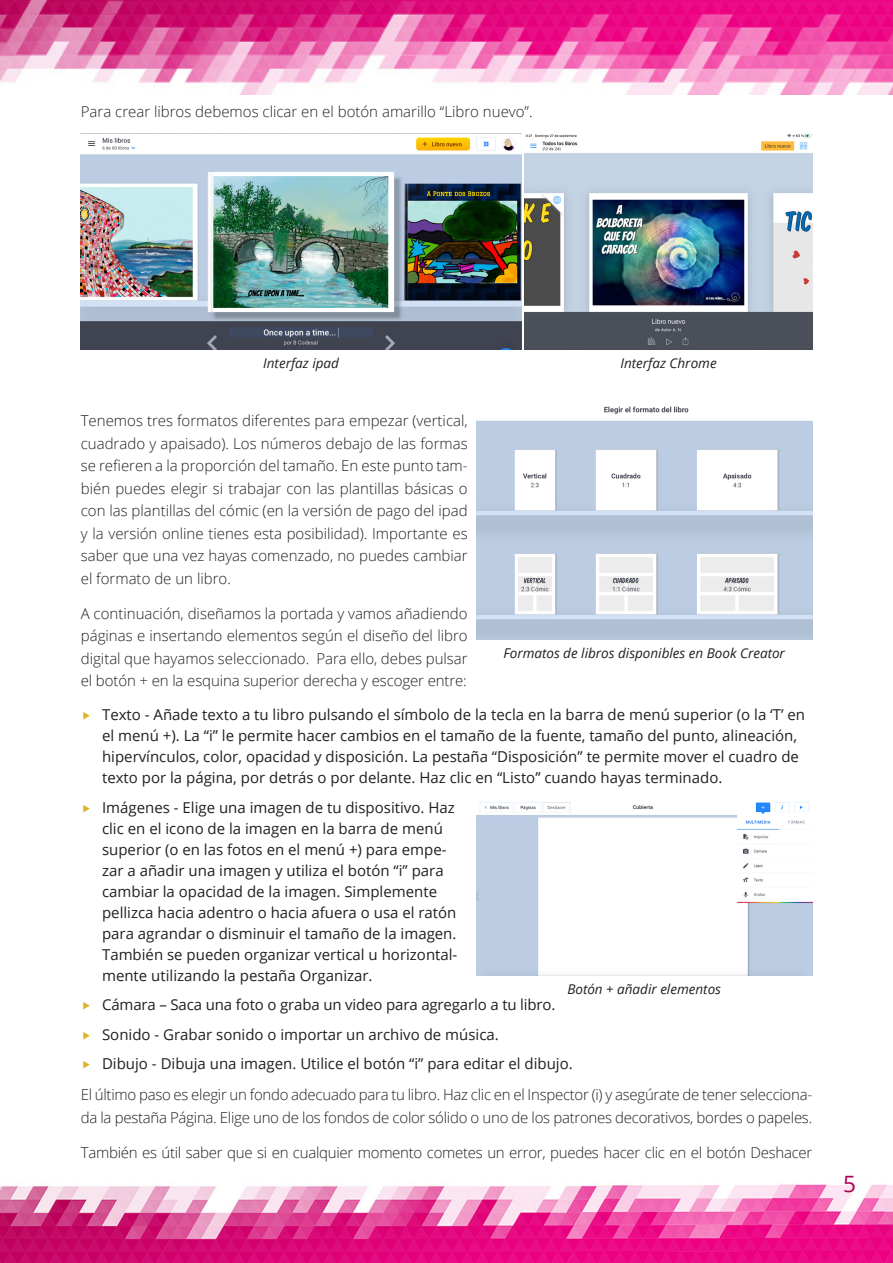
<style>
.page{position:relative;width:893px;height:1263px;background:#fff}
.page>*{position:absolute;margin:0;border:0;box-sizing:border-box;transform-origin:0 0}
.t1{font:22.5px "Open Sans";color:#aa004d}
.t2{font:15px/21px "Open Sans";color:#231f20}
.base{font:300 15px/22.5px "Open Sans";letter-spacing:-.02em;color:#231f20;text-align:justify}
.base-2{font:300 15px "Open Sans";color:#231f20}
.t3{font:italic 13.5px "Open Sans";color:#231f20}
</style>
<div class="page">
<img style="left:0;top:1184px;width:847px;height:79px">
<img style="left:847px;top:1184px;width:46px;height:79px">
<img style="left:0;top:0;width:893px;height:94px">
<img style="left:81px;top:137px;width:440px;height:212px">
<img style="left:476px;top:406px;width:336px;height:233px">
<img style="left:476px;top:802px;width:336px;height:173px">
<img style="left:525px;top:134px;width:287px;height:215px">
<p class="base-2" style="left:81px;top:101px;width:453px">Para crear libros debemos clicar en el botón amarillo “Libro nuevo”.</p>
<p class="t3" style="left:263px;top:354px;width:77px">Interfaz ipad</p>
<p class="t3" style="left:620px;top:354px;width:98px">Interfaz Chrome</p>
<p class="base" style="left:81px;top:409px;width:388px">Tenemos tres formatos diferentes para empezar (vertical, cuadrado y apaisado). Los números debajo de las formas se refieren a la proporción del tamaño. En este punto tam&shy;bién puedes elegir si trabajar con las plantillas básicas o con las plantillas del cómic (en la versión de pago del ipad y la versión online tienes esta posibilidad). Importante es saber que una vez hayas comenzado, no puedes cambiar el formato de un libro.</p>
<p class="base" style="left:81px;top:602px;width:388px">A continuación, diseñamos la portada y vamos añadiendo páginas e insertando elementos según el diseño del libro digital que hayamos seleccionado. Para ello, debes pulsar el botón + en la esquina superior derecha y escoger entre:</p>
<p class="t2" style="left:102px;top:704px;width:705px">Texto - Añade texto a tu libro pulsando el símbolo de la tecla en la barra de menú superior (o la ‘T’ en el menú +). La “i” le permite hacer cambios en el tamaño de la fuente, tamaño del punto, alineación, hipervínculos, color, opacidad y disposición. La pestaña “Disposición” te permite mover el cuadro de texto por la página, por detrás o por delante. Haz clic en “Listo” cuando hayas terminado.</p>
<p class="t2" style="left:102px;top:796px;width:357px">Imágenes - Elige una imagen de tu dispositivo. Haz clic en el icono de la imagen en la barra de menú superior (o en las fotos en el menú +) para empe&shy;zar a añadir una imagen y utiliza el botón “i” para cambiar la opacidad de la imagen. Simplemente pellizca hacia adentro o hacia afuera o usa el ratón para agrandar o disminuir el tamaño de la imagen.<br>También se pueden organizar vertical u horizontal&shy;mente utilizando la pestaña Organizar.</p>
<p class="t2" style="left:102px;top:994px;width:455px">Cámara – Saca una foto o graba un video para agregarlo a tu libro.</p>
<p class="t2" style="left:102px;top:1023px;width:398px">Sonido - Grabar sonido o importar un archivo de música.</p>
<p class="t2" style="left:102px;top:1053px;width:472px">Dibujo - Dibuja una imagen. Utilice el botón “i” para editar el dibujo.</p>
<p class="base" style="left:81px;top:1083px;width:733px">El último paso es elegir un fondo adecuado para tu libro. Haz clic en el Inspector (i) y asegúrate de tener selecciona&shy;da la pestaña Página. Elige uno de los fondos de color sólido o uno de los patrones decorativos, bordes o papeles.</p>
<p class="base" style="left:81px;top:1141px;width:733px">También es útil saber que si en cualquier momento cometes un error, puedes hacer clic en el botón Deshacer</p>
<p class="t3" style="left:503px;top:644px;width:283px">Formatos de libros disponibles en Book Creator</p>
<p class="t3" style="left:567px;top:980px;width:155px">Botón + añadir elementos</p>
<h1 class="t1" style="left:843px;top:1168px;width:14px">5</h1>
</div>
